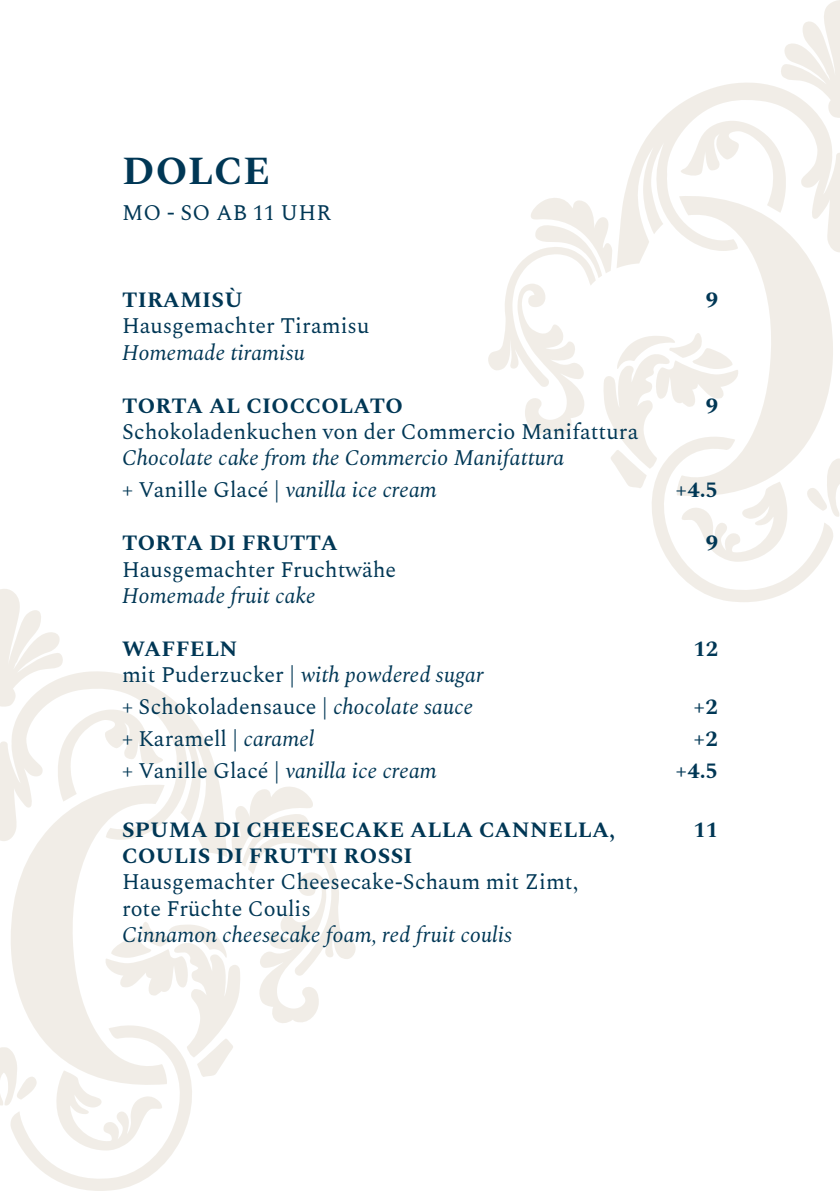
<style>
.page{position:relative;width:840px;height:1191px;background:#fff}
.page>*{position:absolute;margin:0;border:0;box-sizing:border-box;transform-origin:0 0}
.t1{font:700 40px "Spectral";letter-spacing:.01em;color:#003755}
.t2{font:22px "Spectral";color:#003755}
.t3{font:italic 22px "Spectral";color:#003755}
.t4{font:700 22px "Spectral";letter-spacing:.01em;color:#003755}
.s1{font-style:normal}
.s2{font-style:italic}
</style>
<div class="page">
<svg style="left:0;top:589px;width:355px;height:602px"></svg>
<svg style="left:488px;top:0;width:351px;height:602px"></svg>
<p class="t1" style="left:122px;top:142px;width:149px">DOLCE</p>
<p class="t2" style="left:122px;top:197px;width:210px">MO - SO AB 11 UHR</p>
<p class="t4" style="left:122px;top:284px;width:122px">TIRAMISÙ</p>
<p class="t4" style="left:705px;top:284px;width:14px">9</p>
<p class="t2" style="left:122px;top:310px;width:249px">Hausgemachter Tiramisu</p>
<p class="t3" style="left:122px;top:336px;width:184px">Homemade tiramisu</p>
<p class="t4" style="left:122px;top:389px;width:282px">TORTA AL CIOCCOLATO</p>
<p class="t4" style="left:705px;top:389px;width:14px">9</p>
<p class="t2" style="left:122px;top:416px;width:517px">Schokoladenkuchen von der Commercio Manifattura</p>
<p class="t3" style="left:122px;top:442px;width:443px">Chocolate cake from the Commercio Manifattura</p>
<p class="t3" style="left:122px;top:474px;width:316px"><span class="s1">+ Vanille Glacé |</span> vanilla ice cream</p>
<p class="t4" style="left:674px;top:474px;width:44px">+4.5</p>
<p class="t4" style="left:122px;top:527px;width:217px">TORTA DI FRUTTA</p>
<p class="t4" style="left:705px;top:527px;width:14px">9</p>
<p class="t2" style="left:122px;top:553px;width:275px">Hausgemachter Fruchtwähe</p>
<p class="t3" style="left:122px;top:580px;width:195px">Homemade fruit cake</p>
<p class="t4" style="left:122px;top:632px;width:117px">WAFFELN</p>
<p class="t4" style="left:693px;top:632px;width:26px">12</p>
<p class="t3" style="left:122px;top:659px;width:363px"><span class="s1">mit Puderzucker |</span> with powdered sugar</p>
<p class="t2" style="left:122px;top:691px;width:352px">+ Schokoladensauce | <span class="s2">chocolate sauce</span></p>
<p class="t4" style="left:692px;top:691px;width:26px">+2</p>
<p class="t2" style="left:122px;top:723px;width:194px">+ Karamell | <span class="s2">caramel</span></p>
<p class="t4" style="left:692px;top:723px;width:26px">+2</p>
<p class="t3" style="left:122px;top:755px;width:316px"><span class="s1">+ Vanille Glacé |</span> vanilla ice cream</p>
<p class="t4" style="left:674px;top:755px;width:44px">+4.5</p>
<p class="t4" style="left:122px;top:813px;width:494px">SPUMA DI CHEESECAKE ALLA CANNELLA,</p>
<p class="t4" style="left:693px;top:813px;width:26px">11</p>
<p class="t4" style="left:122px;top:840px;width:292px">COULIS DI FRUTTI ROSSI</p>
<p class="t2" style="left:122px;top:866px;width:457px">Hausgemachter Cheesecake-Schaum mit Zimt,</p>
<p class="t2" style="left:122px;top:892px;width:190px">rote Früchte Coulis</p>
<p class="t3" style="left:122px;top:919px;width:391px">Cinnamon cheesecake foam, red fruit coulis</p>
</div>
